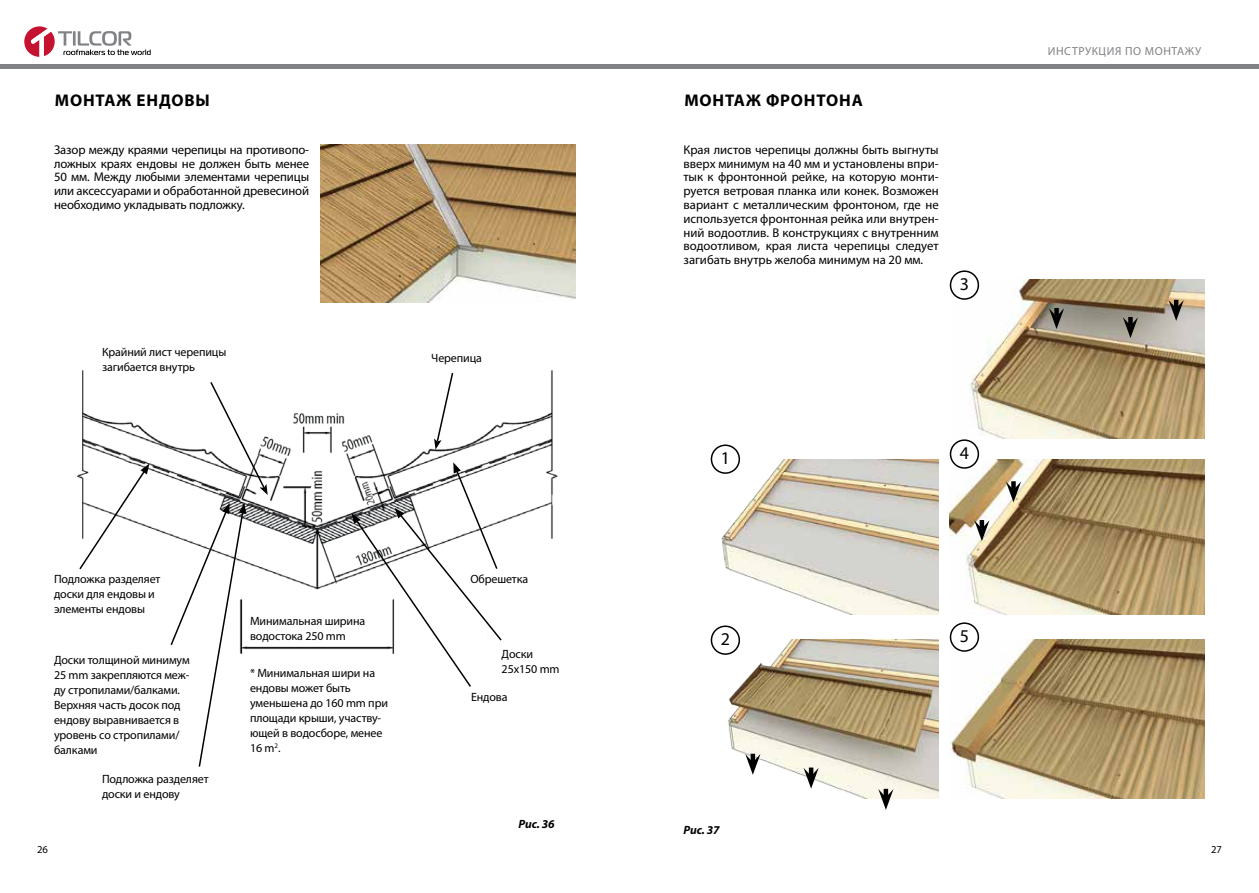
<style>
.page{position:relative;width:1259px;height:893px;background:#fff}
.page>*{position:absolute;margin:0;border:0;box-sizing:border-box;transform-origin:0 0}
.t1{font:18px "Myriad Pro";color:#000}
.t2{font:700 16.95px "Myriad Pro";letter-spacing:.05em;color:#000}
.t3{font:12.75px/13.8px "Myriad Pro";letter-spacing:-.005em;color:#000;text-align:justify}
.t4{font:12px/15px "Myriad Pro";letter-spacing:-.01em;color:#000}
.t5{font:italic 700 12px "Myriad Pro";letter-spacing:-.01em;color:#000}
.t6{font:11.7px "Myriad Pro";letter-spacing:.05em;color:#808285}
.t7{font:10.65px "Myriad Pro";color:#000}
</style>
<div class="page">
<svg style="left:24px;top:26px;width:127px;height:31px"></svg>
<hr style="left:0;top:64px;width:1259px;height:4px;background:#808285">
<img style="left:320px;top:145px;width:255px;height:158px">
<img style="left:77px;top:369px;width:481px;height:281px">
<svg style="left:434px;top:371px;width:20px;height:79px"></svg>
<svg style="left:209px;top:380px;width:59px;height:115px"></svg>
<svg style="left:78px;top:463px;width:71px;height:108px"></svg>
<svg style="left:169px;top:503px;width:77px;height:264px"></svg>
<svg style="left:351px;top:462px;width:152px;height:225px"></svg>
<img style="left:949px;top:460px;width:256px;height:154px">
<img style="left:713px;top:460px;width:225px;height:154px">
<img style="left:953px;top:280px;width:252px;height:159px">
<img style="left:950px;top:639px;width:255px;height:159px">
<img style="left:713px;top:639px;width:225px;height:159px">
<div style="left:711px;top:445px;width:28px;height:28px;background:#fff;border-radius:50%"></div>
<div style="left:710px;top:444px;width:30px;height:30px;border:2px solid #000;border-radius:50%"></div>
<div style="left:950px;top:271px;width:28px;height:28px;background:#fff;border-radius:50%"></div>
<div style="left:949px;top:270px;width:30px;height:30px;border:2px solid #000;border-radius:50%"></div>
<div style="left:950px;top:440px;width:28px;height:28px;background:#fff;border-radius:50%"></div>
<div style="left:949px;top:439px;width:30px;height:30px;border:2px solid #000;border-radius:50%"></div>
<div style="left:950px;top:623px;width:28px;height:28px;background:#fff;border-radius:50%"></div>
<div style="left:949px;top:622px;width:30px;height:30px;border:2px solid #000;border-radius:50%"></div>
<div style="left:711px;top:626px;width:28px;height:28px;background:#fff;border-radius:50%"></div>
<div style="left:710px;top:625px;width:30px;height:30px;border:2px solid #000;border-radius:50%"></div>
<svg style="left:745px;top:754px;width:15px;height:21px"></svg>
<svg style="left:803px;top:767px;width:15px;height:22px"></svg>
<svg style="left:878px;top:789px;width:15px;height:21px"></svg>
<svg style="left:1049px;top:308px;width:15px;height:21px"></svg>
<svg style="left:1123px;top:317px;width:15px;height:21px"></svg>
<svg style="left:974px;top:520px;width:15px;height:21px"></svg>
<svg style="left:1006px;top:481px;width:15px;height:21px"></svg>
<svg style="left:1168px;top:300px;width:15px;height:21px"></svg>
<h2 class="t2" style="left:55px;top:89px;width:157px">МОНТАЖ ЕНДОВЫ</h2>
<p class="t3" style="left:54px;top:142px;width:257px">Зазор между краями черепицы на противопо&shy;ложных краях ендовы не должен быть менее 50 мм. Между любыми элементами черепицы или аксессуарами и обработанной древесиной необходимо укладывать подложку.</p>
<p class="t4" style="left:102px;top:344px;width:126px">Крайний лист черепицы загибается внутрь</p>
<p class="t4" style="left:431px;top:350px;width:52px">Черепица</p>
<p class="t4" style="left:54px;top:572px;width:108px">Подложка разделяет доски для ендовы и элементы ендовы</p>
<p class="t4" style="left:54px;top:652px;width:137px">Доски толщиной минимум<br>25 mm закрепляются меж&shy;ду стропилами/балками.<br>Верхняя часть досок под ендову выравнивается в уровень со стропилами/ балками</p>
<p class="t4" style="left:102px;top:772px;width:108px">Подложка разделяет доски и ендову</p>
<p class="t4" style="left:250px;top:613px;width:117px">Минимальная ширина водостока 250 mm</p>
<p class="t4" style="left:250px;top:665px;width:139px">* Минимальная шири на ендовы может быть уменьшена до 160 mm при площади крыши, участву&shy;ющей в водосборе, менее<br>16 m<sup>2</sup>.</p>
<p class="t4" style="left:470px;top:571px;width:59px">Обрешетка</p>
<p class="t4" style="left:501px;top:646px;width:59px">Доски<br>25x150 mm</p>
<p class="t4" style="left:471px;top:689px;width:38px">Ендова</p>
<p class="t5" style="left:518px;top:817px;width:38px">Рис. 36</p>
<h2 class="t2" style="left:684px;top:89px;width:180px">МОНТАЖ ФРОНТОНА</h2>
<p class="t3" style="left:683px;top:142px;width:257px">Края листов черепицы должны быть выгнуты вверх минимум на 40 мм и установлены впри&shy;тык к фронтонной рейке, на которую монти&shy;руется ветровая планка или конек. Возможен вариант с металлическим фронтоном, где не используется фронтонная рейка или внутрен&shy;ний водоотлив. В конструкциях с внутренним водоотливом, края листа черепицы следует загибать внутрь желоба минимум на 20 мм.</p>
<h1 class="t1" style="left:959px;top:273px;width:11px">3</h1>
<h1 class="t1" style="left:720px;top:447px;width:11px">1</h1>
<h1 class="t1" style="left:959px;top:442px;width:11px">4</h1>
<h1 class="t1" style="left:720px;top:628px;width:11px">2</h1>
<h1 class="t1" style="left:959px;top:625px;width:11px">5</h1>
<p class="t5" style="left:683px;top:822px;width:38px">Рис. 37</p>
<p class="t6" style="left:1047px;top:44px;width:155px">ИНСТРУКЦИЯ ПО МОНТАЖУ</p>
<p class="t7" style="left:37px;top:843px;width:12px">26</p>
<p class="t7" style="left:1211px;top:843px;width:12px">27</p>
</div>
